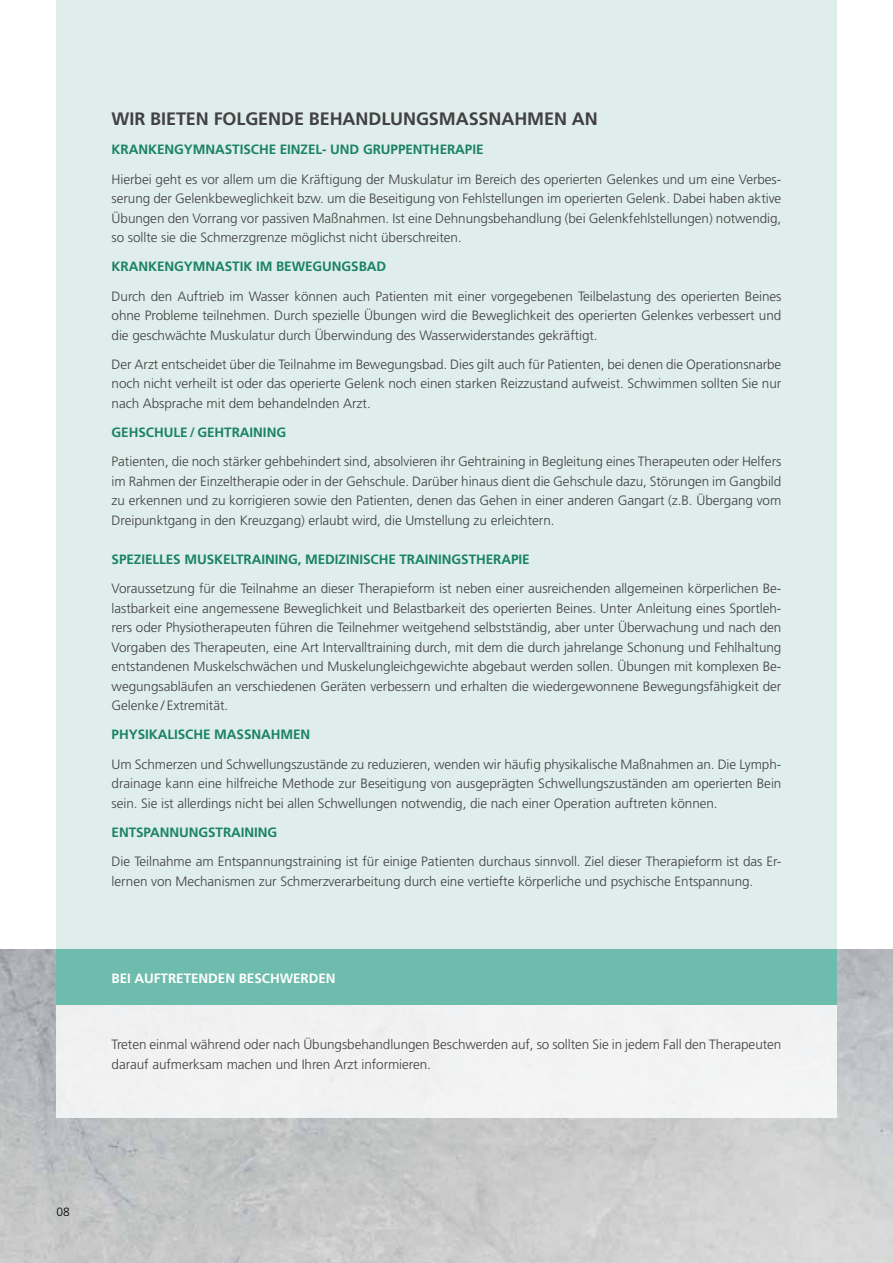
<style>
.page{position:relative;width:893px;height:1263px;background:#fff}
.page>*{position:absolute;margin:0;border:0;box-sizing:border-box;transform-origin:0 0}
.t1{font:700 18px "Frutiger LT";letter-spacing:-.005em;color:#414042}
.t2{font:300 13.5px/19.5px "Frutiger LT";letter-spacing:-.005em;color:#414042;text-align:justify}
.t3{font:700 13.5px "Frutiger LT";letter-spacing:-.005em;color:#1a8265}
.t4{font:700 13.5px "Frutiger LT";letter-spacing:-.005em;color:#fff}
.t5{font:300 12px "Frutiger LT";color:#000}
</style>
<div class="page">
<div style="left:56px;top:0;width:781px;height:949px;background:#dfeeea"></div>
<div style="left:56px;top:949px;width:781px;height:56px;background:#6ebcad"></div>
<div style="left:56px;top:1005px;width:781px;height:112px;background:#f2f2f3"></div>
<h1 class="t1" style="left:112px;top:108px;width:488px">WIR BIETEN FOLGENDE BEHANDLUNGSMASSNAHMEN AN</h1>
<p class="t3" style="left:112px;top:142px;width:10px">KRA</p>
<p class="t3" style="left:138px;top:142px;width:347px">NKENGYMNASTISCHE EINZEL- UND GRUPPENTHERAPIE</p>
<p class="t2" style="left:112px;top:169px;width:671px">Hierbei geht es vor allem um die Kräftigung der Muskulatur im Bereich des operierten Gelenkes und um eine Verbes&shy;serung der Gelenkbeweglichkeit bzw. um die Beseitigung von Fehlstellungen im operierten Gelenk. Dabei haben aktive Übungen den Vorrang vor passiven Maßnahmen. Ist eine Dehnungsbehandlung (bei Gelenkfehlstellungen) notwendig, so sollte sie die Schmerzgrenze möglichst nicht überschreiten.</p>
<p class="t3" style="left:112px;top:259px;width:10px">KRA</p>
<p class="t3" style="left:138px;top:259px;width:249px">NKENGYMNASTIK IM BEWEGUNGSBAD</p>
<p class="t2" style="left:112px;top:286px;width:671px">Durch den Auftrieb im Wasser können auch Patienten mit einer vorgegebenen Teilbelastung des operierten Beines ohne Probleme teilnehmen. Durch spezielle Übungen wird die Beweglichkeit des operierten Gelenkes verbessert und die geschwächte Muskulatur durch Überwindung des Wasserwiderstandes gekräftigt.</p>
<p class="t2" style="left:112px;top:355px;width:671px">Der Arzt entscheidet über die Teilnahme im Bewegungsbad. Dies gilt auch für Patienten, bei denen die Operationsnarbe noch nicht verheilt ist oder das operierte Gelenk noch einen starken Reizzustand aufweist. Schwimmen sollten Sie nur nach Absprache mit dem behandelnden Arzt.</p>
<p class="t3" style="left:112px;top:424px;width:123px">GEHSCHULE / GEHTRA</p>
<p class="t3" style="left:250px;top:424px;width:36px">INING</p>
<p class="t2" style="left:112px;top:452px;width:671px">Patienten, die noch stärker gehbehindert sind, absolvieren ihr Gehtraining in Begleitung eines Therapeuten oder Helfers im Rahmen der Einzeltherapie oder in der Gehschule. Darüber hinaus dient die Gehschule dazu, Störungen im Gangbild zu erkennen und zu korrigieren sowie den Patienten, denen das Gehen in einer anderen Gangart (z.B. Übergang vom Dreipunktgang in den Kreuzgang) erlaubt wird, die Umstellung zu erleichtern.</p>
<p class="t3" style="left:112px;top:551px;width:134px">SPEZIELLES M USKELTRA</p>
<p class="t3" style="left:261px;top:551px;width:270px">INING, M EDIZINISCHE TRAININGSTHERAPIE</p>
<p class="t2" style="left:112px;top:579px;width:671px">Voraussetzung für die Teilnahme an dieser Therapieform ist neben einer ausreichenden allgemeinen körperlichen Be&shy;lastbarkeit eine angemessene Beweglichkeit und Belastbarkeit des operierten Beines. Unter Anleitung eines Sportleh&shy;rers oder Physiotherapeuten führen die Teilnehmer weitgehend selbstständig, aber unter Überwachung und nach den Vorgaben des Therapeuten, eine Art Intervalltraining durch, mit dem die durch jahrelange Schonung und Fehlhaltung entstandenen Muskelschwächen und Muskelungleichgewichte abgebaut werden sollen. Übungen mit komplexen Be&shy;wegungsabläufen an verschiedenen Geräten verbessern und erhalten die wiedergewonnene Bewegungsfähigkeit der Gelenke / Extremität.</p>
<p class="t3" style="left:112px;top:727px;width:113px">PHYSIKALISCHE MASS</p>
<p class="t3" style="left:251px;top:727px;width:60px">NAHMEN</p>
<p class="t2" style="left:112px;top:754px;width:671px">Um Schmerzen und Schwellungszustände zu reduzieren, wenden wir häufig physikalische Maßnahmen an. Die Lymph&shy;drainage kann eine hilfreiche Methode zur Beseitigung von ausgeprägten Schwellungszuständen am operierten Bein sein. Sie ist allerdings nicht bei allen Schwellungen notwendig, die nach einer Operation auftreten können.</p>
<p class="t3" style="left:112px;top:824px;width:114px">ENTSPANNUNGSTRA</p>
<p class="t3" style="left:241px;top:824px;width:36px">INING</p>
<p class="t2" style="left:112px;top:852px;width:671px">Die Teilnahme am Entspannungstraining ist für einige Patienten durchaus sinnvoll. Ziel dieser Therapieform ist das Er&shy;lernen von Mechanismen zur Schmerzverarbeitung durch eine vertiefte körperliche und psychische Entspannung.</p>
<p class="t4" style="left:112px;top:970px;width:225px">BEI AUFTRETENDEN BESCHWERDEN</p>
<p class="t2" style="left:112px;top:1035px;width:671px">Treten einmal während oder nach Übungsbehandlungen Beschwerden auf, so sollten Sie in jedem Fall den Therapeuten darauf aufmerksam machen und Ihren Arzt informieren.</p>
<p class="t5" style="left:56px;top:1205px;width:15px">08</p>
</div>
